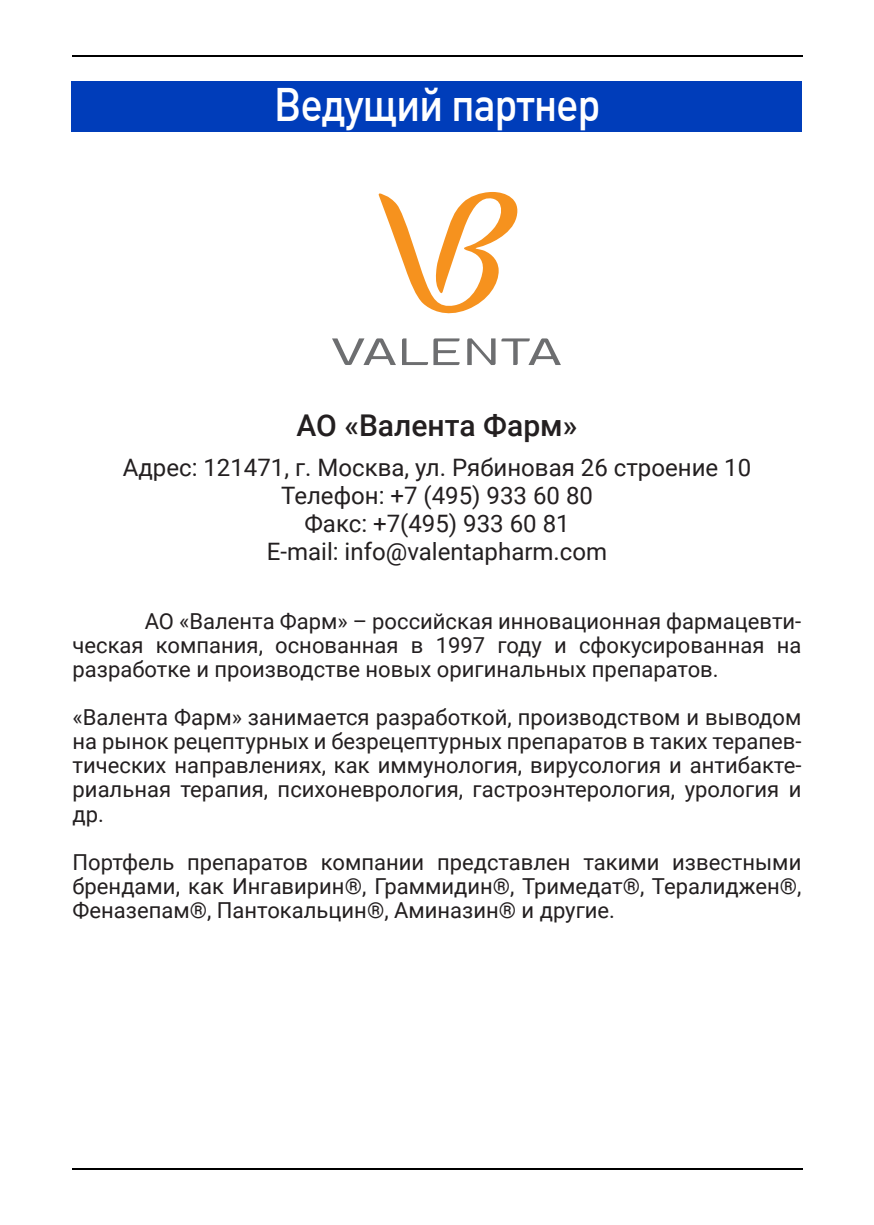
<style>
.page{position:relative;width:874px;height:1225px;background:#fff}
.page>*{position:absolute;margin:0;border:0;box-sizing:border-box;transform-origin:0 0}
.t1{font:500 46px "DIN Cyr";letter-spacing:-.03em;color:#fff;scale:.91 1}
.t2{font:500 30px "Roboto";color:#231f20}
.t3{font:24px/28px "Roboto";color:#231f20;text-align:center}
.t4{font:22px/24px "Roboto";color:#231f20;text-align:justify}
</style>
<div class="page">
<hr style="left:72px;top:56px;width:730px;height:1px;background:#000">
<hr style="left:72px;top:1168px;width:730px;height:1px;background:#000">
<div style="left:72px;top:81px;width:730px;height:51px;background:#003dba"></div>
<svg style="left:378px;top:192px;width:140px;height:122px"></svg>
<svg style="left:332px;top:338px;width:228px;height:27px"></svg>
<h1 class="t1" style="left:274px;top:78px;width:360px">Ведущий партнер</h1>
<h2 class="t2" style="left:296px;top:404px;width:282px">АО «Валента Фарм»</h2>
<p class="t3" style="left:123px;top:452px;width:629px">Адрес: 121471, г. Москва, ул. Рябиновая 26 строение 10<br>Телефон: +7 (495) 933 60 80<br>Факс: +7(495) 933 60 81<br>E-mail: info@valentapharm.com</p>
<p class="t4" style="left:73px;top:609px;width:730px;text-indent:72px">АО «Валента Фарм» – российская инновационная фармацевти&shy;ческая компания, основанная в 1997 году и сфокусированная на разработке и производстве новых оригинальных препаратов.</p>
<p class="t4" style="left:73px;top:705px;width:730px">«Валента Фарм» занимается разработкой, производством и выводом на рынок рецептурных и безрецептурных препаратов в таких терапев&shy;тических направлениях, как иммунология, вирусология и антибакте&shy;риальная терапия, психоневрология, гастроэнтерология, урология и др.</p>
<p class="t4" style="left:73px;top:849px;width:730px">Портфель препаратов компании представлен такими известными брендами, как Ингавирин®, Граммидин®, Тримедат®, Тералиджен®, Феназепам®, Пантокальцин®, Аминазин® и другие.</p>
</div>
